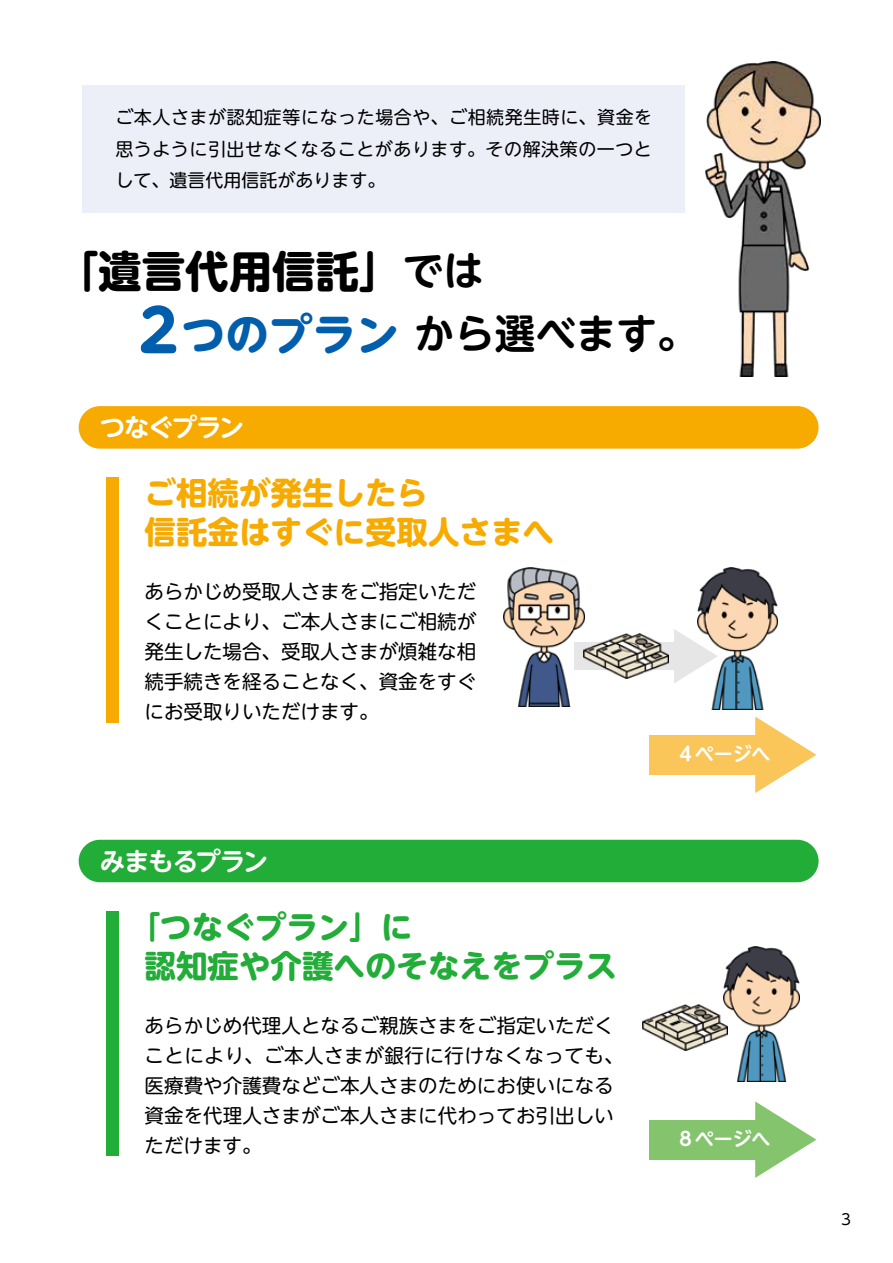
<style>
.page{position:relative;width:893px;height:1263px;background:#fff}
.page>*{position:absolute;margin:0;border:0;box-sizing:border-box;transform-origin:0 0}
.t1{font:700 43.5px "UD Shin M Go Pro";color:#000}
.t2{font:700 40.5px "UD Shin M Go Pro De";color:#000}
.t3{font:700 31.5px/39px "UD Shin M Go Pro";color:#22ac38}
.t4{font:700 31.5px/39px "UD Shin M Go Pro";color:#f7ab00}
.t5{font:700 25.5px "UD Shin M Go Pro De";letter-spacing:-.06em;color:#fff}
.t6{font:19.5px/30px "UD Shin M Go Pro";letter-spacing:.005em;color:#000;text-align:justify}
.t7{font:700 18.9px "UD Shin M Go Pro De";color:#fff}
.t8{font:18px/31.5px "UD Shin M Go Pro";letter-spacing:.03em;color:#000;text-align:justify}
.t9{font:15px "UD Shin M Go Pro";color:#000}
.s1{font-family:"UD Shin M Go Pro De";font-size:40.5px}
.s2{font-family:"UD Shin M Go Pro";font-size:58.5px;color:#005ead}
.s3{font-family:"UD Shin M Go Pro";font-size:43.5px;color:#005ead}
</style>
<div class="page">
<div style="left:82px;top:85px;width:603px;height:128px;background:#eceef8"></div>
<img style="left:706px;top:62px;width:115px;height:315px">
<div style="left:79px;top:406px;width:740px;height:43px;background:#f7ab00;border-radius:21px"></div>
<div style="left:79px;top:840px;width:740px;height:42px;background:#22ac38;border-radius:21px"></div>
<div style="left:106px;top:478px;width:13px;height:245px;background:#f7ab00"></div>
<div style="left:106px;top:911px;width:13px;height:244px;background:#22ac38"></div>
<img style="left:723px;top:946px;width:76px;height:135px">
<img style="left:643px;top:1005px;width:85px;height:45px">
<div style="left:649px;top:735px;width:134px;height:39px;background:#fac559"></div>
<svg style="left:755px;top:716px;width:61px;height:77px"></svg>
<div style="left:575px;top:642px;width:115px;height:28px;background:#e6e6e6"></div>
<svg style="left:674px;top:629px;width:24px;height:54px"></svg>
<img style="left:503px;top:568px;width:82px;height:139px">
<img style="left:698px;top:568px;width:79px;height:141px">
<img style="left:584px;top:634px;width:85px;height:45px">
<div style="left:649px;top:1120px;width:134px;height:39px;background:#84c46d"></div>
<svg style="left:755px;top:1101px;width:61px;height:77px"></svg>
<p class="t8" style="left:115px;top:101px;width:538px">ご本人さまが認知症等になった場合や、ご相続発生時に、資金を思うように引出せなくなることがあります。その解決策の一つとして、遺言代用信託があります。</p>
<h1 class="t1" style="left:55px;top:235px;width:430px">「遺言代用信託」<span class="s1">では</span></h1>
<h2 class="t2" style="left:77px;top:301px;width:622px"><span class="s2">　２</span><span class="s3">つのプラン</span>から選べます。</h2>
<h3 class="t5" style="left:100px;top:407px;width:146px">つなぐプラン</h3>
<h3 class="t4" style="left:145px;top:472px;width:411px">ご相続が発生したら<br>信託金はすぐに受取人さまへ</h3>
<p class="t6" style="left:145px;top:576px;width:333px">あらかじめ受取人さまをご指定いただくことにより、ご本人さまにご相続が発生した場合、受取人さまが煩雑な相続手続きを経ることなく、資金をすぐにお受取りいただけます。</p>
<h3 class="t5" style="left:100px;top:840px;width:170px">みまもるプラン</h3>
<h3 class="t3" style="left:145px;top:906px;width:474px;text-indent:-16px">「つなぐプラン」に<br>認知症や介護へのそなえをプラス</h3>
<p class="t6" style="left:145px;top:1009px;width:481px;text-align:left">あらかじめ代理人となるご親族さまをご指定いただくことにより、ご本人さまが銀行に行けなくなっても、医療費や介護費などご本人さまのためにお使いになる資金を代理人さまがご本人さまに代わってお引出しいただけます。</p>
<p class="t7" style="left:676px;top:739px;width:96px">４ページへ</p>
<p class="t7" style="left:676px;top:1124px;width:96px">８ページへ</p>
<p class="t9" style="left:841px;top:1207px;width:11px">3</p>
</div>
